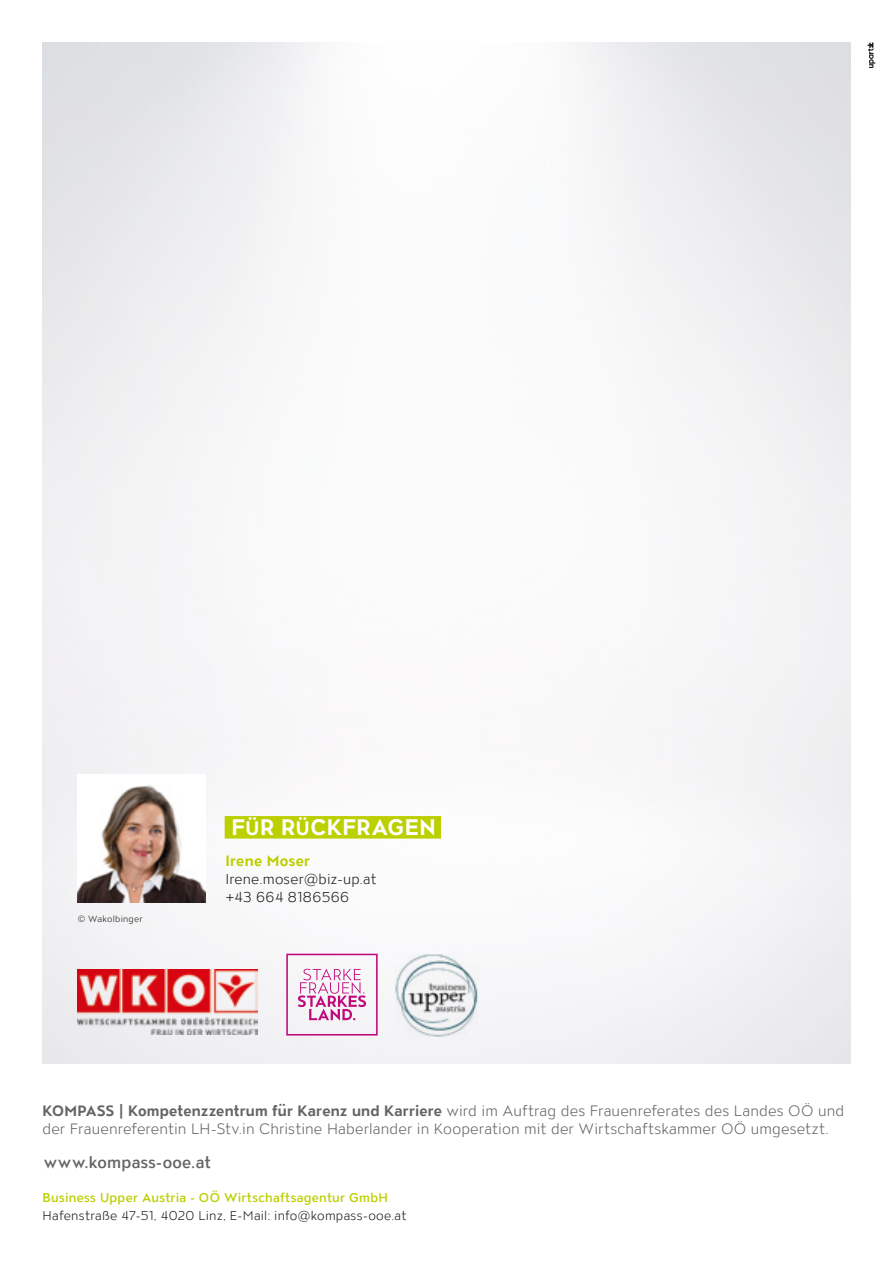
<style>
.page{position:relative;width:893px;height:1263px;background:#fff}
.page>*{position:absolute;margin:0;border:0;box-sizing:border-box;transform-origin:0 0}
.t1{font:700 22.5px "ATC Overlook";letter-spacing:.025em;color:#fff}
.t2{font:500 16.5px "ATC Overlook";letter-spacing:.015em;color:#666463}
.t3{font:300 15px/18px "ATC Overlook";letter-spacing:.005em;color:#666463}
.t4{font:700 15px "ATC Overlook";letter-spacing:.015em;color:#bccf00}
.t5{font:300 14.25px/18px "ATC Overlook";letter-spacing:.015em;color:#1d1d1b}
.t6{font:300 12.75px "ATC Overlook";letter-spacing:.02em;color:#1d1d1b}
.t7{font:500 12.75px "ATC Overlook";letter-spacing:.02em;color:#bccf00}
.t8{font:300 9px "ATC Overlook";letter-spacing:.03em;color:#1d1d1b}
.s1{font-size:19.5px}
.s2{font-weight:700}
</style>
<div class="page">
<img style="left:43px;top:43px;width:807px;height:1020px">
<div style="left:225px;top:816px;width:216px;height:22px;background:#bccf00"></div>
<img style="left:78px;top:775px;width:128px;height:127px">
<img style="left:78px;top:969px;width:179px;height:65px">
<svg style="left:286px;top:954px;width:92px;height:81px"></svg>
<img style="left:395px;top:953px;width:84px;height:85px">
<svg style="left:867px;top:43px;width:8px;height:25px"></svg>
<h1 class="t1" style="left:231px;top:814px;width:206px">F<span class="s1">Ü</span>R R<span class="s1">Ü</span>CKFRAGEN</h1>
<p class="t8" style="left:78px;top:913px;width:66px">© Wakolbinger</p>
<p class="t4" style="left:225px;top:852px;width:87px">Irene Moser</p>
<p class="t5" style="left:225px;top:871px;width:153px">Irene.moser@biz-up.at +43 664 8186566</p>
<p class="t3" style="left:43px;top:1102px;width:803px"><span class="s2">KOMPASS | Kompetenzzentrum für Karenz und Karriere</span> wird im Auftrag des Frauenreferates des Landes OÖ und der Frauenreferentin LH-Stv.in Christine Haberlander in Kooperation mit der Wirtschaftskammer OÖ umgesetzt.</p>
<p class="t2" style="left:44px;top:1152px;width:169px">www.kompass-ooe.at</p>
<p class="t7" style="left:43px;top:1190px;width:347px">Business Upper Austria - OÖ Wirtschaftsagentur GmbH</p>
<p class="t6" style="left:43px;top:1209px;width:366px">Hafenstraße 47-51, 4020 Linz, E-Mail: info@kompass-ooe.at</p>
</div>
